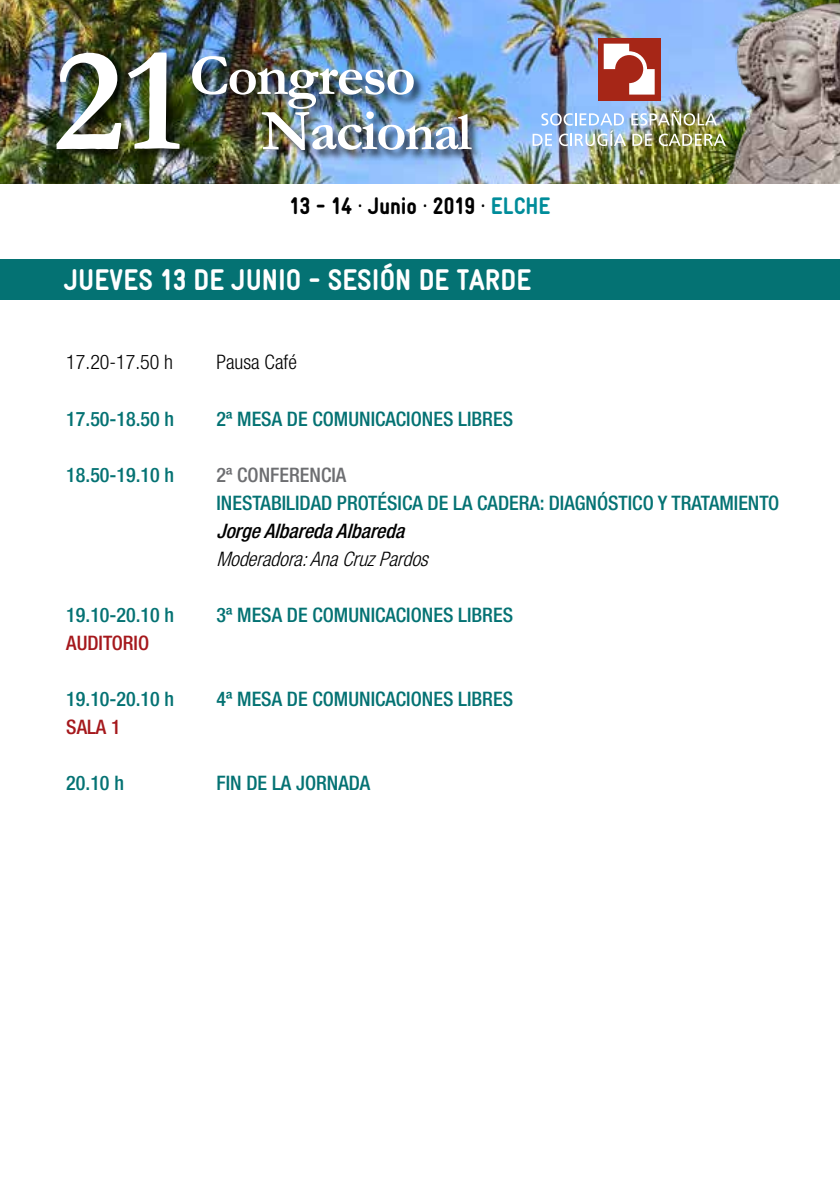
<style>
.page{position:relative;width:840px;height:1191px;background:#fff}
.page>*{position:absolute;margin:0;border:0;box-sizing:border-box;transform-origin:0 0}
.t1{font:700 150.2px "Garamond";color:#fff}
.t2{font:700 58.6px/55.2px "Garamond";letter-spacing:-.03em;color:#fff}
.t3{font:900 30px "Gravur Condensed";color:#fff}
.t4{font:900 24px "Gravur Condensed";color:#000}
.t5{font:500 condensed 20px "Helvetica Neue LT Com";color:#047273}
.t6{font:italic 300 condensed 20px "Helvetica Neue LT Com";color:#000}
.t7{font:300 condensed 20px "Helvetica Neue LT Com";color:#000}
.t8{font:italic 500 condensed 20px "Helvetica Neue LT Com";color:#000}
.t9{font:500 condensed 20px "Helvetica Neue LT Com";color:#a5181c}
.t10{font:500 condensed 20px "Helvetica Neue LT Com";color:#6d6e71}
.s1{font-size:54.2px}
.s2{color:#008c9a}
</style>
<div class="page">
<img style="left:0;top:0;width:840px;height:184px">
<img style="left:718px;top:0;width:121px;height:184px">
<div style="left:597px;top:38px;width:63px;height:63px;background:#a62617"></div>
<svg style="left:632px;top:134px;width:19px;height:12px"></svg>
<svg style="left:658px;top:134px;width:67px;height:12px"></svg>
<img style="left:532px;top:113px;width:93px;height:33px">
<svg style="left:631px;top:110px;width:85px;height:16px"></svg>
<svg style="left:603px;top:44px;width:51px;height:51px"></svg>
<div style="left:56px;top:51px;width:427px;height:111px;background:#000;opacity:.72"></div>
<hr style="left:839px;top:259px;width:1px;height:41px;background:#047273">
<div style="left:0;top:259px;width:839px;height:41px;background:#047273"></div>
<h1 class="t1" style="left:54px;top:12px;width:131px">21</h1>
<h2 class="t2" style="left:261px;top:47px;width:211px;text-indent:-72px">Congreso<br>Nacio<span class="s1">nal</span></h2>
<p class="t4" style="left:289px;top:192px;width:262px">13 - 14 · Junio · 2019 · <span class="s2">ELCHE</span></p>
<h3 class="t3" style="left:64px;top:263px;width:468px">JUEVES 13 DE JUNIO - SESIÓN DE TARDE</h3>
<p class="t7" style="left:66px;top:351px;width:108px">17.20-17.50 h</p>
<p class="t7" style="left:216px;top:351px;width:82px">Pausa Café</p>
<p class="t5" style="left:66px;top:406px;width:109px">17.50-18.50 h</p>
<p class="t5" style="left:216px;top:406px;width:298px">2ª MESA DE COMUNICACIONES LIBRES</p>
<p class="t5" style="left:66px;top:462px;width:109px">18.50-19.10 h</p>
<p class="t10" style="left:216px;top:462px;width:131px">2ª CONFERENCIA</p>
<p class="t5" style="left:216px;top:490px;width:564px">INESTABILIDAD PROTÉSICA DE LA CADERA: DIAGNÓSTICO Y TRATAMIENTO</p>
<p class="t8" style="left:216px;top:518px;width:195px">JorgeAlbaredaAlbareda</p>
<p class="t6" style="left:216px;top:547px;width:219px">Moderadora:AnaCruzPardos</p>
<p class="t5" style="left:66px;top:602px;width:109px">19.10-20.10 h</p>
<p class="t5" style="left:216px;top:602px;width:298px">3ª MESA DE COMUNICACIONES LIBRES</p>
<p class="t9" style="left:66px;top:630px;width:84px">AUDITORIO</p>
<p class="t5" style="left:66px;top:686px;width:109px">19.10-20.10 h</p>
<p class="t5" style="left:216px;top:686px;width:298px">4ª MESA DE COMUNICACIONES LIBRES</p>
<p class="t9" style="left:66px;top:714px;width:56px">SALA 1</p>
<p class="t5" style="left:66px;top:770px;width:59px">20.10 h</p>
<p class="t5" style="left:216px;top:770px;width:155px">FIN DE LA JORNADA</p>
</div>
